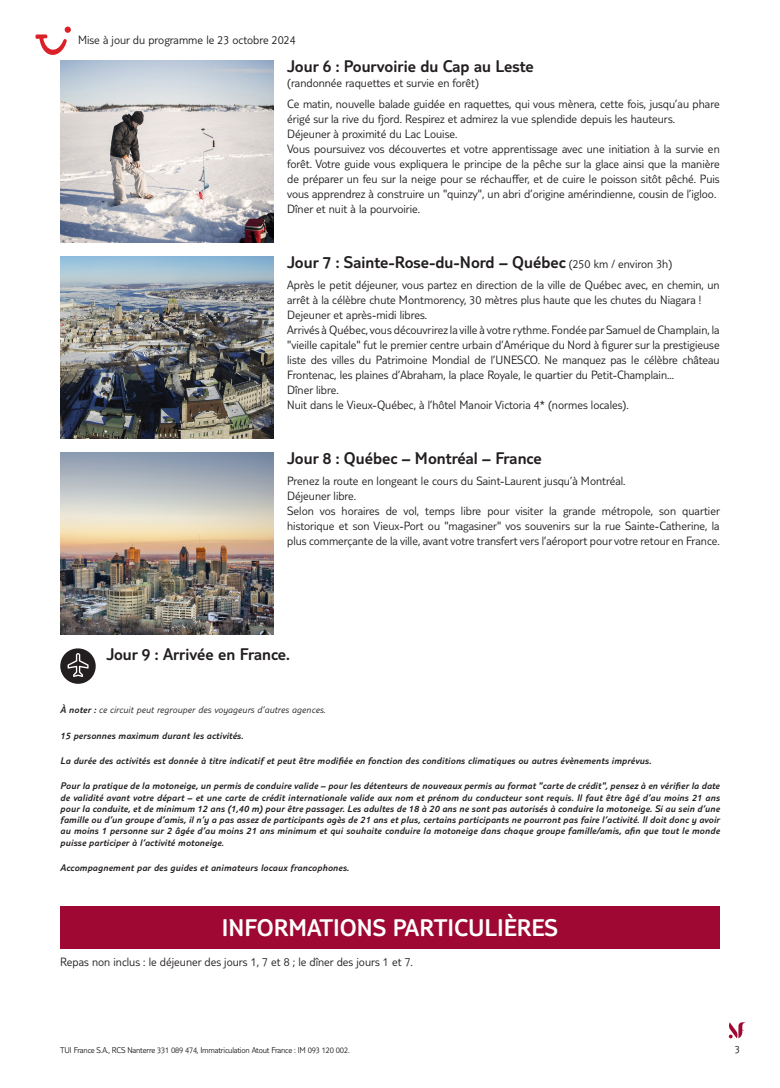
<style>
.page{position:relative;width:780px;height:1088px;background:#fff}
.page>*{position:absolute;margin:0;border:0;box-sizing:border-box;transform-origin:0 0}
.t1{font:300 25px "TUI Type";color:#fff}
.t2{font:300 17.5px "TUI Type";color:#231f20}
.t3{font:300 12.5px/15px "TUI Type";color:#231f20}
.t4{font:300 11.25px "TUI Type";color:#231f20}
.t5{font:italic 300 10px/11.2px "TUI Type";letter-spacing:.02em;color:#231f20;text-align:justify}
.t6{font:italic 300 10px "TUI Type";letter-spacing:.02em;color:#231f20}
.t7{font:300 8.75px "TUI Type";letter-spacing:-.02em;color:#231f20}
.s1{font-size:12.5px}
.s2{font-style:inherit}
</style>
<div class="page">
<svg style="left:728px;top:1022px;width:18px;height:16px"></svg>
<img style="left:60px;top:60px;width:213px;height:182px">
<img style="left:60px;top:256px;width:213px;height:182px">
<img style="left:60px;top:452px;width:213px;height:182px">
<svg style="left:60px;top:648px;width:36px;height:36px"></svg>
<div style="left:60px;top:906px;width:659px;height:43px;background:#9e0832"></div>
<svg style="left:35px;top:27px;width:36px;height:28px"></svg>
<p class="t3" style="left:78px;top:32px;width:219px">Mise à jour du programme le 23 octobre 2024</p>
<h2 class="t2" style="left:287px;top:56px;width:248px">Jour 6 : Pourvoirie du Cap au Leste</h2>
<p class="t3" style="left:287px;top:72px;width:434px;line-height:20.6px">(randonnée raquettes et survie en forêt)<br>Ce matin, nouvelle balade guidée en raquettes, qui vous mènera, cette fois, jusqu’au phare</p>
<p class="t3" style="left:287px;top:111px;width:434px">érigé sur la rive du fjord. Respirez et admirez la vue splendide depuis les hauteurs.<br>Déjeuner à proximité du Lac Louise.<br>Vous poursuivez vos découvertes et votre apprentissage avec une initiation à la survie en forêt. Votre guide vous expliquera le principe de la pêche sur la glace ainsi que la manière de préparer un feu sur la neige pour se réchauffer, et de cuire le poisson sitôt pêché. Puis vous apprendrez à construire un "quinzy", un abri d’origine amérindienne, cousin de l’igloo.<br>Dîner et nuit à la pourvoirie.</p>
<h2 class="t2" style="left:287px;top:252px;width:386px">Jour 7 : Sainte-Rose-du-Nord – Québec <span class="s1">(250 km / environ 3h)</span></h2>
<p class="t3" style="left:287px;top:277px;width:434px">Après le petit déjeuner, vous partez en direction de la ville de Québec avec, en chemin, un arrêt à la célèbre chute Montmorency, 30 mètres plus haute que les chutes du Niagara !<br>Dejeuner et après-midi libres.<br>Arrivés à Québec, vous découvrirez la ville à votre rythme. Fondée par Samuel de Champlain, la "vieille capitale" fut le premier centre urbain d’Amérique du Nord à figurer sur la prestigieuse liste des villes du Patrimoine Mondial de l’UNESCO. Ne manquez pas le célèbre château Frontenac, les plaines d’Abraham, la place Royale, le quartier du Petit-Champlain...<br>Dîner libre.<br>Nuit dans le Vieux-Québec, à l’hôtel Manoir Victoria 4* (normes locales).</p>
<h2 class="t2" style="left:287px;top:448px;width:256px">Jour 8 : Québec – Montréal – France</h2>
<p class="t3" style="left:287px;top:473px;width:434px">Prenez la route en longeant le cours du Saint-Laurent jusqu’à Montréal.<br>Déjeuner libre.<br>Selon vos horaires de vol, temps libre pour visiter la grande métropole, son quartier historique et son Vieux-Port ou "magasiner" vos souvenirs sur la rue Sainte-Catherine, la plus commerçante de la ville, avant votre transfert vers l’aéroport pour votre retour en France.</p>
<h2 class="t2" style="left:106px;top:644px;width:185px">Jour 9 : Arrivée en France.</h2>
<p class="t6" style="left:60px;top:704px;width:267px"><span class="s2">À noter :</span> ce circuit peut regrouper des voyageurs d’autres agences.</p>
<p class="t5" style="left:60px;top:729px;width:184px">15 personnes maximum durant les activités.</p>
<p class="t5" style="left:60px;top:755px;width:592px">La durée des activités est donnée à titre indicatif et peut être modifiée en fonction des conditions climatiques ou autres évènements imprévus.</p>
<p class="t5" style="left:60px;top:780px;width:661px">Pour la pratique de la motoneige, un permis de conduire valide – pour les détenteurs de nouveaux permis au format "carte de crédit", pensez à en vérifier la date de validité avant votre départ – et une carte de crédit internationale valide aux nom et prénom du conducteur sont requis. Il faut être âgé d’au moins 21 ans pour la conduite, et de minimum 12 ans (1,40 m) pour être passager. Les adultes de 18 à 20 ans ne sont pas autorisés à conduire la motoneige. Si au sein d’une famille ou d’un groupe d’amis, il n’y a pas assez de participants agès de 21 ans et plus, certains participants ne pourront pas faire l’activité. Il doit donc y avoir au moins 1 personne sur 2 âgée d’au moins 21 ans minimum et qui souhaite conduire la motoneige dans chaque groupe famille/amis, afin que tout le monde puisse participer à l’activité motoneige.</p>
<p class="t5" style="left:60px;top:862px;width:290px">Accompagnement par des guides et animateurs locaux francophones.</p>
<h1 class="t1" style="left:222px;top:913px;width:337px">INFORMATIONS PARTICULIÈRES</h1>
<p class="t3" style="left:60px;top:954px;width:354px">Repas non inclus : le déjeuner des jours 1, 7 et 8 ; le dîner des jours 1 et 7.</p>
<p class="t7" style="left:60px;top:1045px;width:291px">TUI France S.A., RCS Nanterre 331 089 474, Immatriculation Atout France : IM 093 120 002.</p>
<p class="t4" style="left:734px;top:1042px;width:7px">3</p>
</div>
